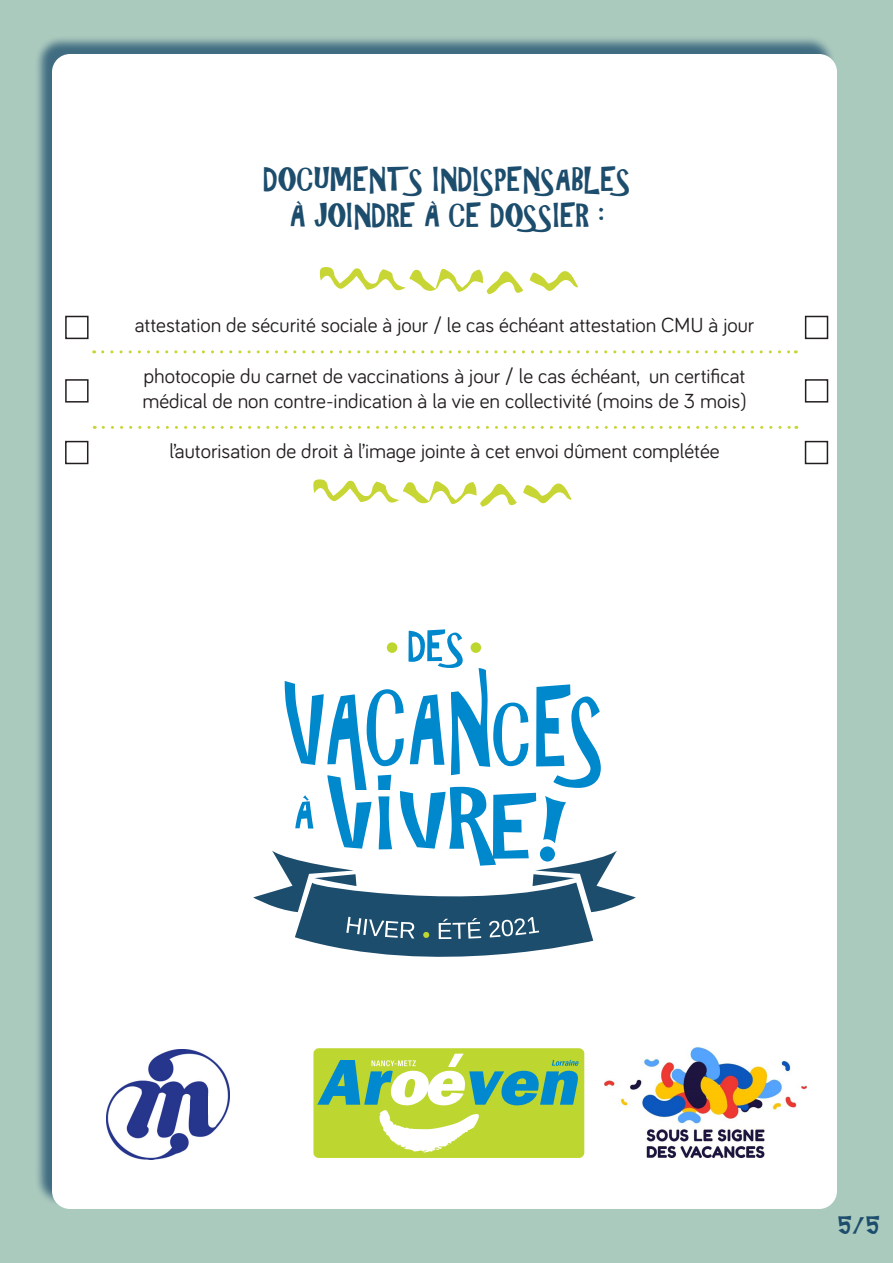
<style>
.page{position:relative;width:893px;height:1263px;background:#abcabe}
.page>*{position:absolute;margin:0;border:0;box-sizing:border-box;transform-origin:0 0}
.t1{font:30px "ARCHRISTY";color:#1d4d6d}
.t2{font:22.5px "ARCHRISTY";color:#1d4d6d}
.t3{font:21px "Bariol";color:#231f20}
</style>
<div class="page">
<div style="left:34px;top:35px;width:801px;height:1171px;background:#1d4d6d;opacity:.75"></div>
<div style="left:52px;top:54px;width:785px;height:1155px;background:#fff;border-radius:18px"></div>
<svg style="left:313px;top:1048px;width:271px;height:110px;background:#abd061"></svg>
<svg style="left:103px;top:350px;width:693px;height:3px"></svg>
<svg style="left:313px;top:479px;width:259px;height:28px"></svg>
<svg style="left:319px;top:267px;width:259px;height:28px"></svg>
<div style="left:805px;top:316px;width:23px;height:23px;border:2px solid #231f20"></div>
<div style="left:805px;top:379px;width:23px;height:24px;border:2px solid #231f20"></div>
<div style="left:65px;top:316px;width:24px;height:23px;border:2px solid #231f20"></div>
<div style="left:65px;top:379px;width:24px;height:24px;border:2px solid #231f20"></div>
<svg style="left:253px;top:629px;width:383px;height:328px"></svg>
<div style="left:805px;top:441px;width:23px;height:23px;border:2px solid #231f20"></div>
<div style="left:65px;top:441px;width:23px;height:23px;border:2px solid #231f20"></div>
<svg style="left:103px;top:426px;width:694px;height:3px"></svg>
<img style="left:107px;top:1049px;width:123px;height:110px">
<img style="left:604px;top:1047px;width:203px;height:110px">
<p class="t1" style="left:264px;top:161px;width:369px">DOCUMENTS INDISPENSABLES</p>
<p class="t1" style="left:290px;top:197px;width:316px">À JOINDRE À CE DOSSIER :</p>
<p class="t3" style="left:135px;top:311px;width:621px">attestation de sécurité sociale à jour / le cas échéant attestation CMU à jour</p>
<p class="t3" style="left:144px;top:361px;width:603px">photocopie du carnet de vaccinations à jour / le cas échéant, un certificat</p>
<p class="t3" style="left:142px;top:386px;width:606px">médical de non contre-indication à la vie en collectivité (moins de 3 mois)</p>
<p class="t3" style="left:169px;top:437px;width:552px">l’autorisation de droit à l’image jointe à cet envoi dûment complétée</p>
<p class="t2" style="left:839px;top:1211px;width:43px">5/5</p>
</div>
